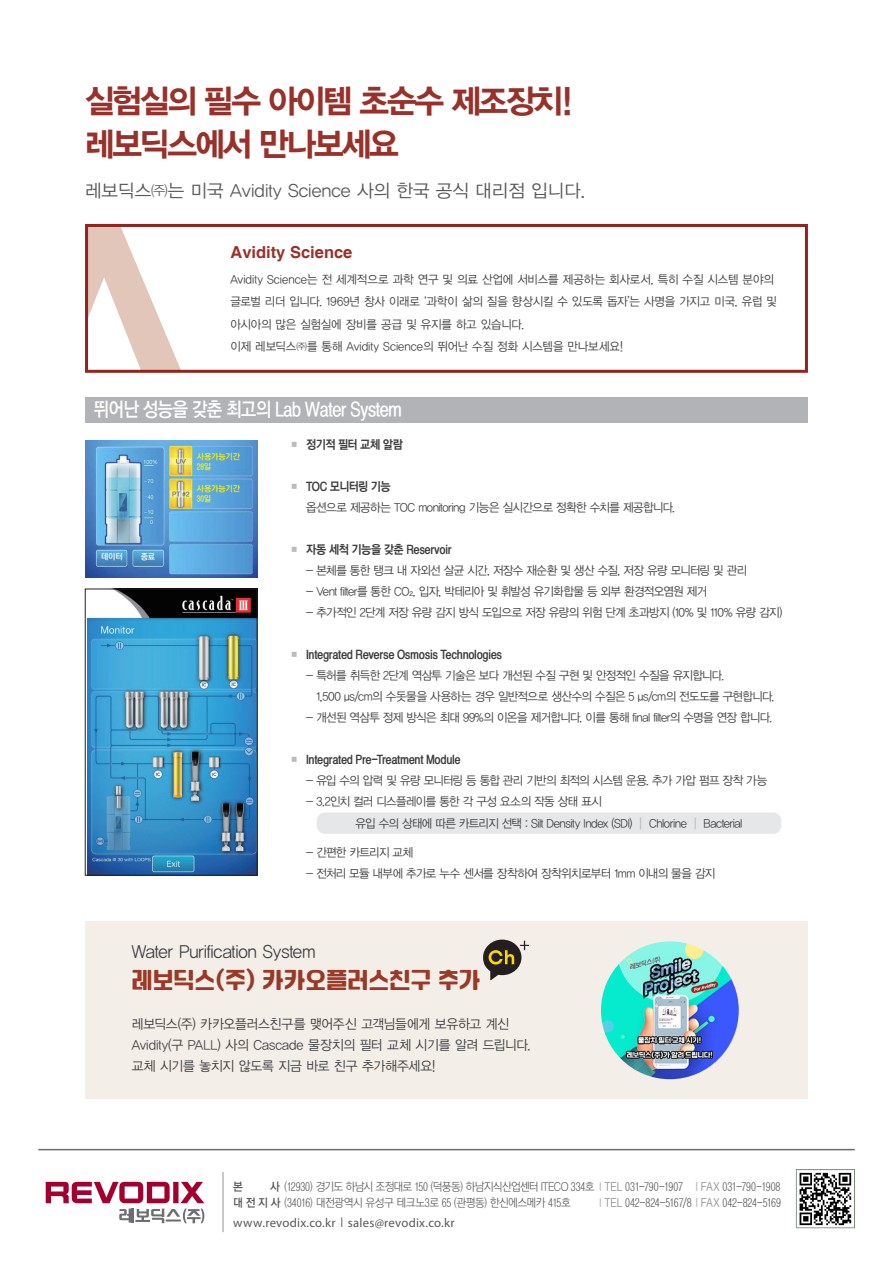
<style>
.page{position:relative;width:893px;height:1263px;background:#fff}
.page>*{position:absolute;margin:0;border:0;box-sizing:border-box;transform-origin:0 0}
.서브타이틀{font:33px "YDVYGO155";letter-spacing:-.07em;color:#98312a}
.본문{font:24px "OTMBC 1961 Gulim M";letter-spacing:.01em;color:#993928}
.윤고13{font:19.5px "YDVYGO540";letter-spacing:-.05em;color:#fff;scale:.9 1}
.t1{font:18px "YDVYGO12";color:#57585a}
.본문-2{font:18px "YDVYGO12";letter-spacing:-.015em;color:#3e3e3f;scale:.95 1}
.t2{font:700 16.5px "Helvetica";color:#98312a}
.본문-3{font:13.5px "YDVYGO12";letter-spacing:-.01em;color:#3e3e3f;scale:.95 1}
.t3{font:12.75px "Myriad Pro";letter-spacing:.015em;color:#57585a}
.본문-4{font:12px/21px "YDVYGO12";letter-spacing:-.04em;color:#3e3e3f;scale:.95 1}
.본문-5{font:12px/22.5px "YDVYGO12";letter-spacing:-.005em;color:#3e3e3f;scale:.95 1}
.본문-6{font:12px "YDVYGO550";letter-spacing:-.03em;color:#3e3e3f;scale:.95 1}
.본문-7{font:12px "YDVYGO550";letter-spacing:-.06em;color:#3e3e3f;scale:.95 1}
.t4{font:11.4px "YDVYGO520";letter-spacing:-.045em;color:#57585a;scale:.96 1}
.t5{font:11.4px "YDVYGO520";letter-spacing:-.015em;color:#57585a;scale:.96 1}
.t6{font:11.4px "YDVYGO540";color:#57585a;scale:.96 1}
.주석{font:8.25px "YDVYGO540";letter-spacing:-.025em;color:#fff101}
.주석-2{font:8.25px "YDVYGO540";color:#fff}
.s1{font-family:"YDVYGO12";color:#babbbe}
.s2{color:#babbbe}
.s3{font-family:"YDVYGO540"}
.s4{font-family:"YDVYGO540";color:#bcbdc0}
.s5{color:#787a7d}
.s6{font-family:"Helvetica Neue LT Std";font-weight:300;font-size:13.5px}
</style>
<div class="page">
<div style="left:85px;top:922px;width:723px;height:177px;background:#f4eee8"></div>
<hr style="left:38px;top:1149px;width:817px;height:1px;background:#6c6d70">
<hr style="left:223px;top:1172px;width:1px;height:60px;background:#939598">
<div style="left:796px;top:1169px;width:59px;height:59px;border:1px solid #939598"></div>
<svg style="left:46px;top:1182px;width:158px;height:41px"></svg>
<img style="left:797px;top:1170px;width:57px;height:57px">
<img style="left:87px;top:591px;width:168px;height:282px">
<div style="left:85px;top:589px;width:172px;height:286px;border:1px solid #231f20"></div>
<img style="left:85px;top:440px;width:172px;height:138px">
<svg style="left:89px;top:228px;width:92px;height:141px"></svg>
<div style="left:85px;top:224px;width:723px;height:149px;border:3px solid #91241d"></div>
<div style="left:317px;top:812px;width:464px;height:22px;background:#e6e7e9;border-radius:8px"></div>
<div style="left:85px;top:398px;width:723px;height:25px;background:#b2b3b7"></div>
<img style="left:601px;top:941px;width:138px;height:138px;border-radius:69px">
<svg style="left:483px;top:939px;width:46px;height:41px"></svg>
<p class="서브타이틀" style="left:85px;top:82px;width:490px">실험실의 필수 아이템 초순수 제조장치!</p>
<p class="서브타이틀" style="left:85px;top:125px;width:315px">레보딕스에서 만나보세요</p>
<p class="t1" style="left:85px;top:180px;width:502px">레보딕스㈜는 미국 Avidity Science 사의 한국 공식 대리점 입니다.</p>
<p class="t2" style="left:230px;top:242px;width:123px">Avidity Science</p>
<p class="본문-5" style="left:230px;top:268px;width:577px">Avidity Science는 전 세계적으로 과학 연구 및 의료 산업에 서비스를 제공하는 회사로서, 특히 수질 시스템 분야의 글로벌 리더 입니다. 1969년 창사 이래로 ‘과학이 삶의 질을 향상시킬 수 있도록 돕자’는 사명을 가지고 미국, 유럽 및 아시아의 많은 실험실에 장비를 공급 및 유지를 하고 있습니다.</p>
<p class="본문-5" style="left:230px;top:336px;width:415px">이제 레보딕스㈜를 통해 Avidity Science의 뛰어난 수질 정화 시스템을 만나보세요!</p>
<p class="윤고13" style="left:94px;top:398px;width:344px">뛰어난 성능을 갖춘 최고의 Lab Water System</p>
<p class="주석-2" style="left:101px;top:552px;width:23px">데이터</p>
<p class="주석-2" style="left:141px;top:552px;width:16px">종료</p>
<p class="주석" style="left:197px;top:452px;width:45px">사용가능기간</p>
<p class="주석" style="left:197px;top:462px;width:16px">28일</p>
<p class="주석" style="left:197px;top:483px;width:45px">사용가능기간</p>
<p class="주석" style="left:197px;top:494px;width:16px">30일</p>
<p class="본문-6" style="left:289px;top:438px;width:121px"><span class="s1">■</span> 정기적 필터 교체 알람</p>
<p class="본문-7" style="left:289px;top:480px;width:108px"><span class="s1">■</span> TOC 모니터링 기능</p>
<p class="본문-4" style="left:306px;top:497px;width:390px">옵션으로 제공하는 TOC monitoring 기능은 실시간으로 정확한 수치를 제공합니다.</p>
<p class="본문-6" style="left:289px;top:543px;width:172px"><span class="s1">■</span> 자동 세척 기능을 갖춘 Reservoir</p>
<p class="본문-4" style="left:306px;top:560px;width:466px">- 본체를 통한 탱크 내 자외선 살균 시간, 저장수 재순환 및 생산 수질, 저장 유량 모니터링 및 관리</p>
<p class="본문-4" style="left:306px;top:581px;width:424px">- Vent filter를 통한 CO₂, 입자, 박테리아 및 휘발성 유기화합물 등 외부 환경적오염원 제거</p>
<p class="본문-4" style="left:306px;top:602px;width:503px">- 추가적인 2단계 저장 유량 감지 방식 도입으로 저장 유량의 위험 단계 초과방지 (10% 및 110% 유량 감지)</p>
<p class="본문-6" style="left:289px;top:648px;width:226px"><span class="s1">■</span> Integrated Reverse Osmosis Technologies</p>
<p class="본문-4" style="left:316px;top:665px;width:484px;text-indent:-10px">- 특허를 취득한 2단계 역삼투 기술은 보다 개선된 수질 구현 및 안정적인 수질을 유지합니다.<br>1,500 μs/cm의 수돗물을 사용하는 경우 일반적으로 생산수의 수질은 5 μs/cm의 전도도를 구현합니다.</p>
<p class="본문-4" style="left:306px;top:707px;width:492px">- 개선된 역삼투 정제 방식은 최대 99%의 이온을 제거합니다. 이를 통해 final filter의 수명을 연장 합니다.</p>
<p class="본문-6" style="left:289px;top:753px;width:182px"><span class="s1">■</span> Integrated Pre-Treatment Module</p>
<p class="본문-4" style="left:306px;top:770px;width:487px">- 유입 수의 압력 및 유량 모니터링 등 통합 관리 기반의 최적의 시스템 운용. 추가 가압 펌프 장착 가능</p>
<p class="본문-4" style="left:306px;top:791px;width:313px">- 3.2인치 컬러 디스플레이를 통한 각 구성 요소의 작동 상태 표시</p>
<p class="본문-4" style="left:356px;top:813px;width:409px">유입 수의 상태에 따른 카트리지 선택 : Silt Density Index (SDI) <span class="s2">┃</span> Chlorine <span class="s2">┃</span> Bacterial</p>
<p class="본문-4" style="left:306px;top:842px;width:114px">- 간편한 카트리지 교체</p>
<p class="본문-4" style="left:306px;top:863px;width:432px">- 전처리 모듈 내부에 추가로 누수 센서를 장착하여 장착위치로부터 1mm 이내의 물을 감지</p>
<p class="본문-2" style="left:132px;top:941px;width:195px">Water Purification System</p>
<p class="본문" style="left:132px;top:968px;width:350px">레보딕스(주) 카카오플러스친구 추가</p>
<p class="본문-3" style="left:132px;top:1016px;width:399px">레보딕스(주) 카카오플러스친구를 맺어주신 고객님들에게 보유하고 계신</p>
<p class="본문-3" style="left:132px;top:1037px;width:421px">Avidity(구 PALL) 사의 Cascade 물장치의 필터 교체 시기를 알려 드립니다.</p>
<p class="본문-3" style="left:132px;top:1058px;width:321px">교체 시기를 놓치지 않도록 지금 바로 친구 추가해주세요!</p>
<p class="t6" style="left:233px;top:1180px;width:12px">본</p>
<p class="t4" style="left:270px;top:1180px;width:533px"><span class="s3">사</span> (12930) 경기도 하남시 조정대로 150 (덕풍동) 하남지식산업센터 ITECO 334호 <span class="s4">I</span> <span class="s5">TEL</span> 031-790-1907 <span class="s4">I</span> <span class="s5">FAX</span> 031-790-1908</p>
<p class="t4" style="left:233px;top:1196px;width:353px"><span class="s3">대 전 지 사</span> (34016) 대전광역시 유성구 테크노3로 65 (관평동) 한신에스메카 415호</p>
<p class="t5" style="left:599px;top:1196px;width:191px"><span class="s4">I</span> <span class="s5">TEL</span> 042-824-5167/8 <span class="s4">I</span> <span class="s5">FAX</span> 042-824-5169</p>
<p class="t3" style="left:233px;top:1214px;width:223px">www.revodix.co.kr <span class="s6">I</span> sales@revodix.co.kr</p>
</div>
